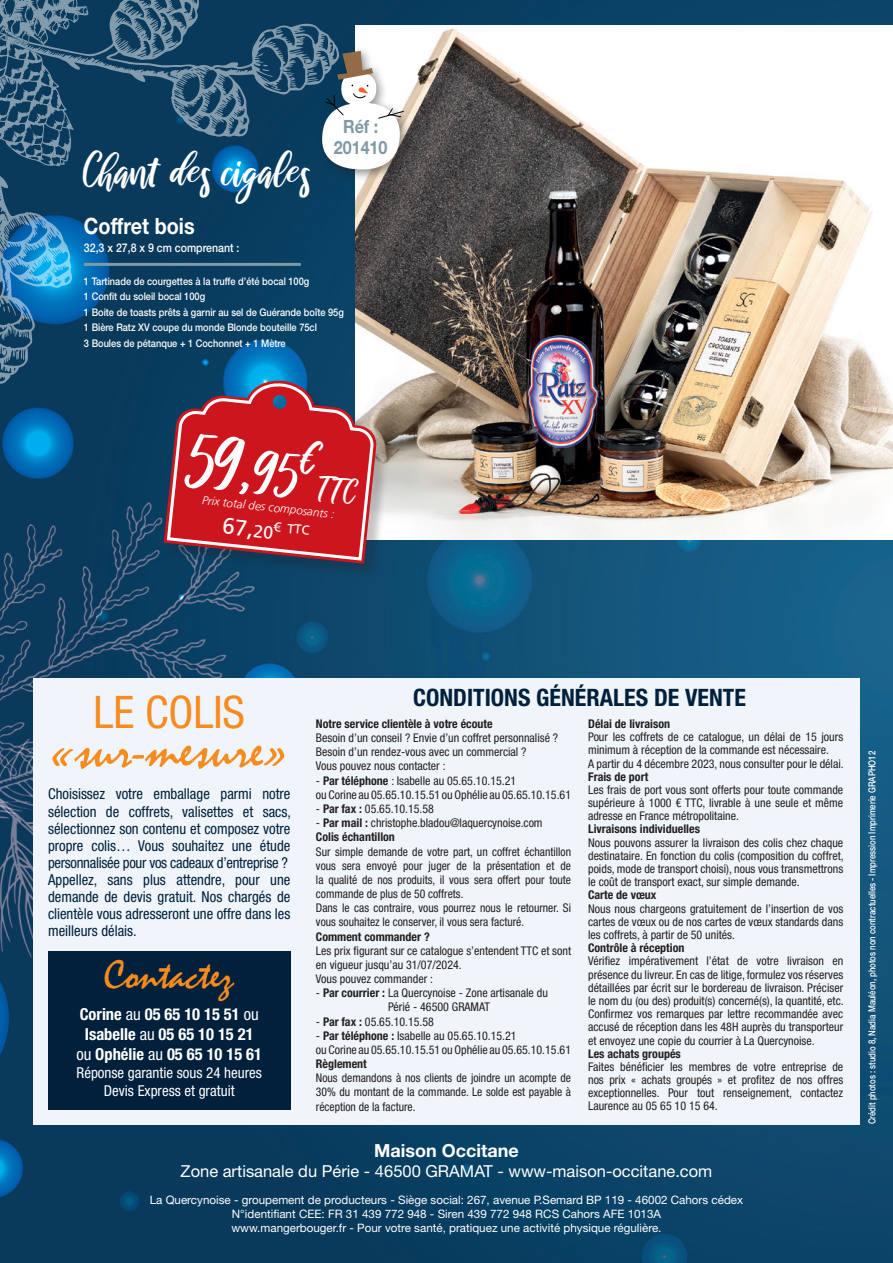
<style>
.page{position:relative;width:893px;height:1263px;background:#fff}
.page>*{position:absolute;margin:0;border:0;box-sizing:border-box;transform-origin:0 0}
.t1{font:71.25px "raustila";color:#fff}
.t2{font:54.75px "Mistral";color:#f68b1f}
.t3{font:45px "raustila";letter-spacing:.02em;color:#fff}
.t4{font:condensed 45px "Helvetica Neue LT Std";color:#f68b1f}
.t5{font:42px "Mistral";color:#f68b1f}
.t6{font:700 condensed 24px "Helvetica Neue LT Std";color:#00203b}
.t7{font:700 22.5px "Helvetica Neue LT Std";color:#fff;scale:.88 1}
.t8{font:700 18.3px "Helvetica Neue LT Std";color:#7f99a5;scale:.88 1}
.t9{font:700 18px "Helvetica Neue LT Std";color:#fff}
.t10{font:700 condensed 16.5px/19.8px "Helvetica Neue LT Std";color:#fff;text-align:center}
.t11{font:16.5px "Helvetica Neue LT Std";color:#fff}
.t12{font:condensed 15px/17.1px "Helvetica Neue LT Std";color:#00203b;text-align:justify}
.t13{font:condensed 15px/18px "Helvetica Neue LT Std";color:#fff;text-align:center}
.t14{font:13.05px "Frutiger LT Std";color:#fff}
.t15{font:condensed 12px/13.2px "Helvetica Neue LT Std";color:#231f20;text-align:justify}
.t16{font:700 condensed 12px "Helvetica Neue LT Std";color:#231f20}
.t17{font:500 12px "Helvetica Neue LT Std";color:#fff;scale:.88 1}
.t18{font:11.7px "Helvetica Neue LT Std";color:#fff}
.t19{font:italic 300 11.7px "Frutiger LT Std";color:#fff}
.t20{font:500 10.5px "Helvetica Neue LT Std";color:#fff;scale:.88 1}
.t21{font:500 9.75px "Helvetica Neue LT Std";color:#fff;scale:.8 1}
.s1{font-size:58.05px}
.s2{font-size:22.5px}
.s3{font-size:17.7px}
.s4{font-weight:400}
.s5{font-weight:700}
</style>
<div class="page">
<img style="left:0;top:0;width:893px;height:1263px">
<div style="left:33px;top:678px;width:827px;height:446px;background:#eff5fb"></div>
<div style="left:48px;top:951px;width:242px;height:158px;background:#00203b"></div>
<img style="left:404px;top:26px;width:489px;height:514px">
<div style="left:316px;top:46px;width:98px;height:136px;background:#231f20;opacity:.5"></div>
<div style="left:166px;top:383px;width:225px;height:196px;background:#231f20;opacity:.25"></div>
<svg style="left:0;top:0;width:404px;height:564px"></svg>
<p class="t3" style="left:84px;top:146px;width:229px">Chant des cigales</p>
<p class="t8" style="left:343px;top:115px;width:41px">Réf :</p>
<p class="t8" style="left:334px;top:136px;width:63px">201410</p>
<p class="t7" style="left:84px;top:212px;width:127px">Coffret bois</p>
<p class="t17" style="left:84px;top:240px;width:178px">32,3 x 27,8 x 9 cm comprenant :</p>
<p class="t20" style="left:84px;top:275px;width:258px">1 Tartinade de courgettes à la truffe d’été bocal 100g</p>
<p class="t20" style="left:84px;top:290px;width:139px">1 Confit du soleil bocal 100g</p>
<p class="t20" style="left:84px;top:306px;width:297px">1 Boite de toasts prêts à garnir au sel de Guérande boîte 95g</p>
<p class="t20" style="left:84px;top:321px;width:266px">1 Bière Ratz XV coupe du monde Blonde bouteille 75cl</p>
<p class="t20" style="left:84px;top:337px;width:231px">3 Boules de pétanque + 1 Cochonnet + 1 Mètre</p>
<p class="t1" style="left:192px;top:421px;width:135px;rotate:6deg">59,<span class="s1">95</span><sup>€</sup></p>
<p class="t19" style="left:203px;top:493px;width:135px;rotate:6deg">Prix total des composants :</p>
<p class="t14" style="left:224px;top:514px;width:88px;rotate:6deg"><span class="s2">67,</span><span class="s3">20</span>€ TTC</p>
<p class="t4" style="left:93px;top:686px;width:153px">LE COLIS</p>
<p class="t2" style="left:50px;top:720px;width:240px">«sur-mesure»</p>
<p class="t12" style="left:48px;top:785px;width:244px">Choisissez votre emballage parmi notre sélection de coffrets, valisettes et sacs, sélectionnez son contenu et composez votre propre colis… Vous souhaitez une étude personnalisée pour vos cadeaux d’entreprise ?</p>
<p class="t12" style="left:48px;top:871px;width:244px">Appellez, sans plus attendre, pour une demande de devis gratuit. Nos chargés de clientèle vous adresseront une offre dans les meilleurs délais.</p>
<p class="t5" style="left:104px;top:951px;width:132px">Contactez</p>
<p class="t10" style="left:80px;top:1004px;width:180px">Corine <span class="s4">au</span> 05 65 10 15 51 <span class="s4">ou<br></span>Isabelle <span class="s4">au</span> 05 65 10 15 21</p>
<p class="t10" style="left:76px;top:1044px;width:187px"><span class="s4">ou</span> Ophélie <span class="s4">au</span> 05 65 10 15 61</p>
<p class="t13" style="left:77px;top:1063px;width:187px">Réponse garantie sous 24 heures<br>Devis Express et gratuit</p>
<p class="t6" style="left:413px;top:683px;width:334px">CONDITIONS GÉNÉRALES DE VENTE</p>
<p class="t16" style="left:316px;top:716px;width:178px">Notre service clientèle à votre écoute</p>
<p class="t15" style="left:316px;top:731px;width:244px">Besoin d’un conseil ? Envie d’un coffret personnalisé ?</p>
<p class="t15" style="left:316px;top:745px;width:212px">Besoin d’un rendez-vous avec un commercial ?</p>
<p class="t15" style="left:316px;top:759px;width:131px">Vous pouvez nous contacter :</p>
<p class="t15" style="left:316px;top:774px;width:202px">- <span class="s5">Par téléphone</span> : Isabelle au 05.65.10.15.21</p>
<p class="t15" style="left:316px;top:788px;width:257px">ou Corine au 05.65.10.15.51 ou Ophélie au 05.65.10.15.61</p>
<p class="t15" style="left:316px;top:802px;width:120px">- <span class="s5">Par fax :</span> 05.65.10.15.58</p>
<p class="t15" style="left:316px;top:816px;width:228px">- <span class="s5">Par mail :</span> christophe.bladou@laquercynoise.com</p>
<p class="t16" style="left:316px;top:830px;width:81px">Colis échantillon</p>
<p class="t15" style="left:316px;top:844px;width:257px;line-height:14.1px">Sur simple demande de votre part, un coffret échantillon vous sera envoyé pour juger de la présentation et de la qualité de nos produits, il vous sera offert pour toute commande de plus de 50 coffrets.</p>
<p class="t15" style="left:316px;top:901px;width:257px;line-height:14.1px">Dans le cas contraire, vous pourrez nous le retourner. Si vous souhaitez le conserver, il vous sera facturé.</p>
<p class="t16" style="left:316px;top:929px;width:115px">Comment commander ?</p>
<p class="t15" style="left:316px;top:943px;width:257px;line-height:14.1px">Les prix figurant sur ce catalogue s’entendent TTC et sont en vigueur jusqu’au 31/07/2024.</p>
<p class="t15" style="left:316px;top:972px;width:119px">Vous pouvez commander :</p>
<p class="t15" style="left:388px;top:986px;width:161px;line-height:14.1px;text-indent:-72px">- <span class="s5">Par courrier :</span> La Quercynoise - Zone artisanale du<br>Périé - 46500 GRAMAT</p>
<p class="t15" style="left:316px;top:1015px;width:120px">- <span class="s5">Par fax :</span> 05.65.10.15.58</p>
<p class="t15" style="left:316px;top:1029px;width:202px">- <span class="s5">Par téléphone :</span> Isabelle au 05.65.10.15.21</p>
<p class="t15" style="left:316px;top:1043px;width:257px">ou Corine au 05.65.10.15.51 ou Ophélie au 05.65.10.15.61</p>
<p class="t16" style="left:316px;top:1056px;width:52px">Règlement</p>
<p class="t15" style="left:316px;top:1071px;width:257px;line-height:14.1px">Nous demandons à nos clients de joindre un acompte de 30% du montant de la commande. Le solde est payable à réception de la facture.</p>
<p class="t16" style="left:588px;top:716px;width:84px">Délai de livraison</p>
<p class="t15" style="left:588px;top:730px;width:257px">Pour les coffrets de ce catalogue, un délai de 15 jours minimum à réception de la commande est nécessaire.</p>
<p class="t15" style="left:588px;top:757px;width:257px">A partir du 4 décembre 2023, nous consulter pour le délai.</p>
<p class="t16" style="left:588px;top:769px;width:62px">Frais de port</p>
<p class="t15" style="left:588px;top:783px;width:257px">Les frais de port vous sont offerts pour toute commande supérieure à 1000 € TTC, livrable à une seule et même adresse en France métropolitaine.</p>
<p class="t16" style="left:588px;top:822px;width:113px">Livraisons individuelles</p>
<p class="t15" style="left:588px;top:836px;width:257px">Nous pouvons assurer la livraison des colis chez chaque destinataire. En fonction du colis (composition du coffret, poids, mode de transport choisi), nous vous transmettrons le coût de transport exact, sur simple demande.</p>
<p class="t16" style="left:588px;top:888px;width:70px">Carte de vœux</p>
<p class="t15" style="left:588px;top:902px;width:257px">Nous nous chargeons gratuitement de l’insertion de vos cartes de vœux ou de nos cartes de vœux standards dans les coffrets, à partir de 50 unités.</p>
<p class="t16" style="left:588px;top:941px;width:98px">Contrôle à réception</p>
<p class="t15" style="left:588px;top:954px;width:257px">Vérifiez impérativement l’état de votre livraison en présence du livreur. En cas de litige, formulez vos réserves détaillées par écrit sur le bordereau de livraison. Préciser le nom du (ou des) produit(s) concerné(s), la quantité, etc.<br>Confirmez vos remarques par lettre recommandée avec accusé de réception dans les 48H auprès du transporteur et envoyez une copie du courrier à La Quercynoise.</p>
<p class="t16" style="left:588px;top:1046px;width:94px">Les achats groupés</p>
<p class="t15" style="left:588px;top:1060px;width:257px">Faites bénéficier les membres de votre entreprise de nos prix « achats groupés » et profitez de nos offres exceptionnelles. Pour tout renseignement, contactez Laurence au 05 65 10 15 64.</p>
<p class="t9" style="left:374px;top:1139px;width:146px">Maison Occitane</p>
<p class="t11" style="left:181px;top:1161px;width:533px">Zone artisanale du Périe - 46500 GRAMAT - www-maison-occitane.com</p>
<p class="t18" style="left:150px;top:1193px;width:595px">La Quercynoise - groupement de producteurs - Siège social: 267, avenue P.Semard BP 119 - 46002 Cahors cédex</p>
<p class="t18" style="left:232px;top:1207px;width:431px">N°identifiant CEE: FR 31 439 772 948 - Siren 439 772 948 RCS Cahors AFE 1013A</p>
<p class="t18" style="left:231px;top:1221px;width:431px">www.mangerbouger.fr - Pour votre santé, pratiquez une activité physique régulière.</p>
<p class="t21" style="left:866px;top:1124px;width:468px;rotate:-90deg">Crédit photos : studio 8, Nadia Mauléon, photos non contractuelles - Impression Imprimerie GRAPHO12</p>
</div>
